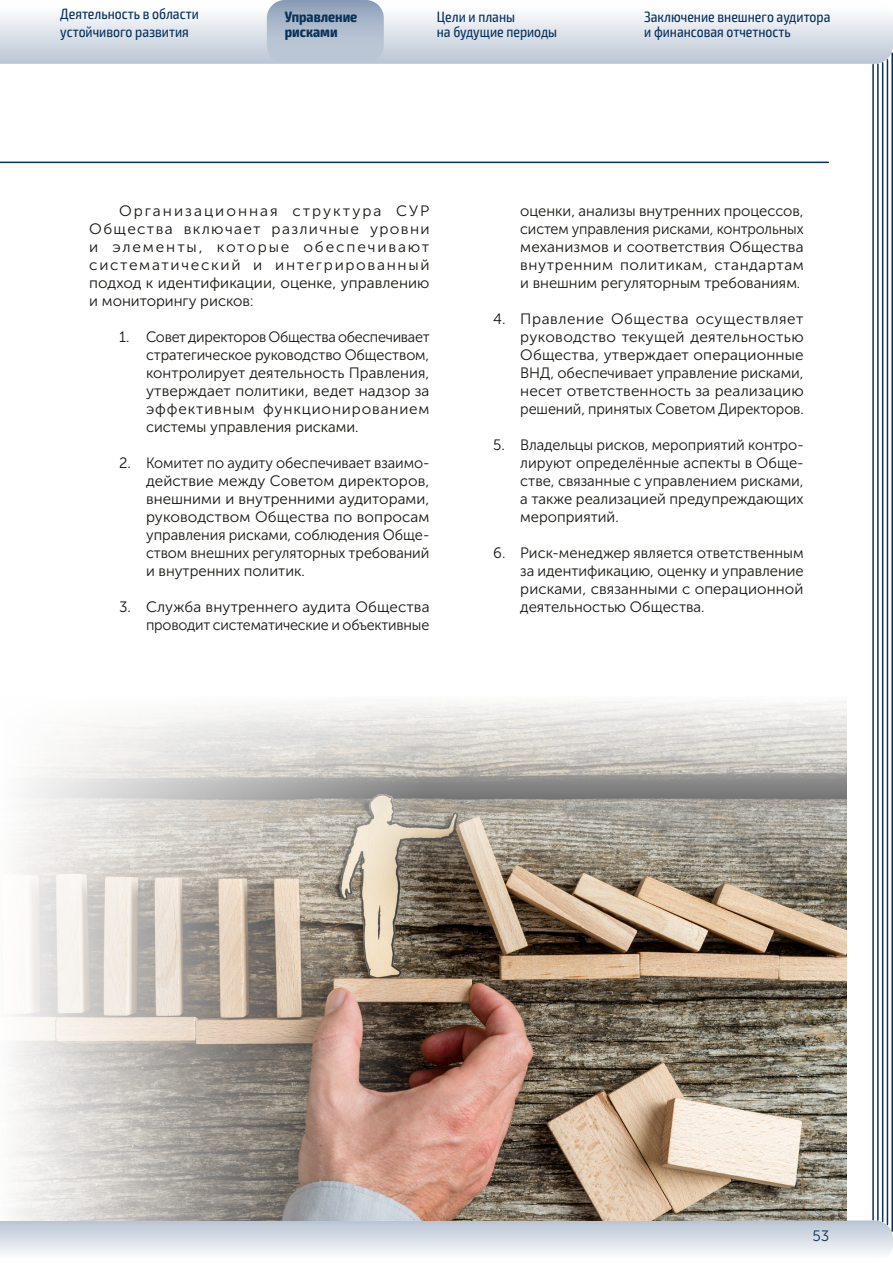
<style>
.page{position:relative;width:893px;height:1263px;background:#fff}
.page>*{position:absolute;margin:0;border:0;box-sizing:border-box;transform-origin:0 0}
.Основной_текст_абзаца{font:15px/18px "Museo Sans Cyrl 300";color:#151410;text-align:justify}
.Заголовок_слева{font:15px/15px "KZ Exo 2 Condensed";color:#09315a}
.Заголовок_слева-2{font:700 15px "KZ Exo 2 Condensed";color:#09315a}
.t1{font:15px "Museo Sans Cyrl 300";color:#09315a}
</style>
<div class="page">
<svg style="left:0;top:1220px;width:893px;height:34px;background:#d5dbe3"></svg>
<svg style="left:0;top:0;width:893px;height:64px"></svg>
<hr style="left:0;top:162px;width:828px;height:1px;background:#09315a">
<hr style="left:872px;top:65px;width:2px;height:1155px;background:#09315a">
<hr style="left:882px;top:63px;width:1px;height:1158px;background:#09315a">
<hr style="left:891px;top:53px;width:2px;height:1178px;background:#09315a">
<hr style="left:877px;top:64px;width:2px;height:1156px;background:#09315a">
<hr style="left:887px;top:60px;width:1px;height:1164px;background:#09315a">
<div style="left:267px;top:0;width:117px;height:64px;background:linear-gradient(to bottom,#94a5bd,#c5cedb);border-radius:18px"></div>
<img style="left:423px;top:910px;width:423px;height:310px">
<svg style="left:13px;top:910px;width:410px;height:310px;background:#baada5"></svg>
<svg style="left:14px;top:701px;width:833px;height:209px;background:#c5c0b8"></svg>
<p class="Заголовок_слева" style="left:60px;top:7px;width:140px">Деятельность в области</p>
<p class="Заголовок_слева" style="left:60px;top:25px;width:130px">устойчивого развития</p>
<p class="Заголовок_слева-2" style="left:285px;top:8px;width:74px">Управление</p>
<p class="Заголовок_слева-2" style="left:285px;top:23px;width:54px">рисками</p>
<p class="Заголовок_слева" style="left:437px;top:10px;width:80px">Цели и планы</p>
<p class="Заголовок_слева" style="left:437px;top:25px;width:122px">на будущие периоды</p>
<p class="Заголовок_слева" style="left:644px;top:10px;width:188px">Заключение внешнего аудитора и финансовая отчетность</p>
<p class="Основной_текст_абзаца" style="left:89px;top:202px;width:342px;text-indent:30px">Организационная структура СУР Общества включает различные уровни и элементы, которые обеспечивают систематический и интегрированный подход к идентификации, оценке, управлению и мониторингу рисков:</p>
<p class="Основной_текст_абзаца" style="left:146px;top:328px;width:285px;text-indent:-27px">1. Совет директоров Общества обеспечивает стратегическое руководство Обществом, контролирует деятельность Правления, утверждает политики, ведет надзор за эффективным функционированием системы управления рисками.</p>
<p class="Основной_текст_абзаца" style="left:146px;top:454px;width:285px;text-indent:-27px">2. Комитет по аудиту обеспечивает взаимо&shy;действие между Советом директоров, внешними и внутренними аудиторами, руководством Общества по вопросам управления рисками, соблюдения Обще&shy;ством внешних регуляторных требований и внутренних политик.</p>
<p class="Основной_текст_абзаца" style="left:119px;top:598px;width:312px;text-align:right">3. Служба внутреннего аудита Общества проводит систематические и объективные</p>
<p class="Основной_текст_абзаца" style="left:520px;top:202px;width:285px">оценки, анализы внутренних процессов, систем управления рисками, контрольных механизмов и соответствия Общества внутренним политикам, стандартам и внешним регуляторным требованиям.</p>
<p class="Основной_текст_абзаца" style="left:520px;top:310px;width:285px;text-indent:-27px">4. Правление Общества осуществляет руководство текущей деятельностью Общества, утверждает операционные ВНД, обеспечивает управление рисками, несет ответственность за реализацию решений, принятых Советом Директоров.</p>
<p class="Основной_текст_абзаца" style="left:520px;top:436px;width:285px;text-indent:-27px">5. Владельцы рисков, мероприятий контро&shy;лируют определённые аспекты в Обще&shy;стве, связанные с управлением рисками, а также реализацией предупреждающих мероприятий.</p>
<p class="Основной_текст_абзаца" style="left:520px;top:544px;width:285px;text-indent:-27px">6. Риск-менеджер является ответственным за идентификацию, оценку и управление рисками, связанными с операционной деятельностью Общества.</p>
<p class="t1" style="left:812px;top:1227px;width:18px">53</p>
</div>
